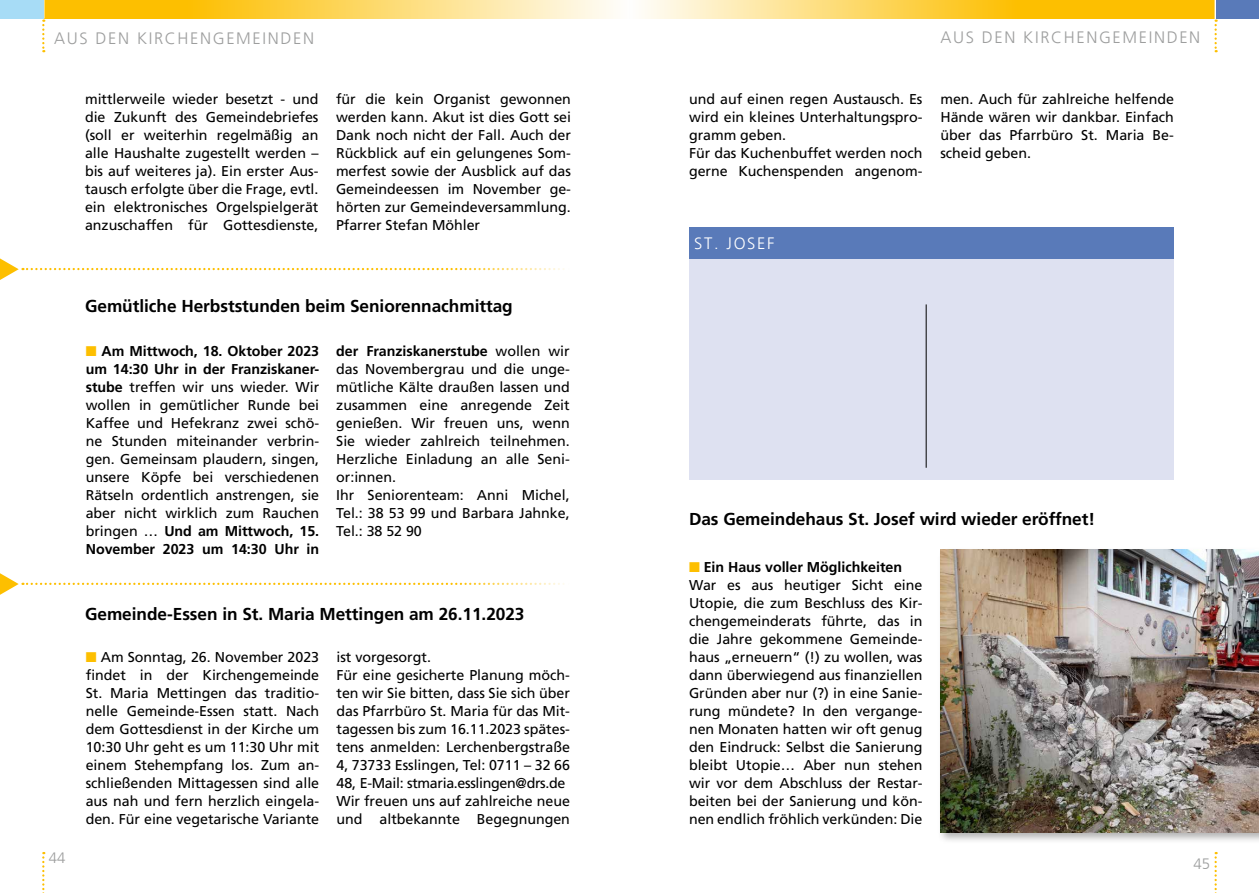
<style>
.page{position:relative;width:1259px;height:893px;background:#fff}
.page>*{position:absolute;margin:0;border:0;box-sizing:border-box;transform-origin:0 0}
.t1{font:700 17.25px "Frutiger LT Com";letter-spacing:-.005em;color:#000}
.t2{font:300 16.5px "Frutiger LT";letter-spacing:.1em;color:#9d9e9e}
.t3{font:300 16.5px "Frutiger LT";letter-spacing:.1em;color:#fff}
.t4{font:300 15px "Frutiger LT";color:#9d9e9e}
.t5{font:14.25px/18px "Frutiger LT Com";letter-spacing:-.005em;color:#000;text-align:justify}
.s1{color:#fdbf00}
.s2{font-weight:700}
</style>
<div class="page">
<svg style="left:44px;top:0;width:570px;height:18px;background:#fdd55b"></svg>
<svg style="left:644px;top:0;width:570px;height:18px;background:#fdd250"></svg>
<svg style="left:42px;top:0;width:2px;height:52px"></svg>
<svg style="left:1214px;top:0;width:2px;height:52px"></svg>
<svg style="left:42px;top:852px;width:2px;height:41px"></svg>
<svg style="left:1214px;top:852px;width:2px;height:41px"></svg>
<div style="left:1216px;top:0;width:43px;height:18px;background:#597ab9"></div>
<div style="left:0;top:0;width:43px;height:18px;background:#a7dcf6"></div>
<svg style="left:0;top:258px;width:564px;height:22px"></svg>
<svg style="left:0;top:573px;width:564px;height:22px"></svg>
<div style="left:689px;top:227px;width:484px;height:32px;background:#597ab9"></div>
<div style="left:689px;top:259px;width:485px;height:220px;background:#dee1f1"></div>
<hr style="left:926px;top:304px;width:1px;height:164px;background:#000">
<div style="left:937px;top:547px;width:322px;height:297px;background:#000;opacity:.3"></div>
<img style="left:940px;top:550px;width:319px;height:282px">
<p class="t2" style="left:54px;top:29px;width:261px">AUS DEN KIRCHENGEMEINDEN</p>
<p class="t2" style="left:940px;top:28px;width:261px">AUS DEN KIRCHENGEMEINDEN</p>
<p class="t5" style="left:85px;top:90px;width:235px">mittlerweile wieder besetzt - und die Zukunft des Gemeindebriefes (soll er weiterhin regelmäßig an alle Haushalte zugestellt werden – bis auf weiteres ja). Ein erster Aus&shy;tausch erfolgte über die Frage, evtl. ein elektronisches Orgelspielgerät anzuschaffen für Gottesdienste,</p>
<p class="t5" style="left:336px;top:90px;width:236px">für die kein Organist gewonnen werden kann. Akut ist dies Gott sei Dank noch nicht der Fall. Auch der Rückblick auf ein gelungenes Som&shy;merfest sowie der Ausblick auf das Gemeindeessen im November ge&shy;hörten zur Gemeindeversammlung.<br>Pfarrer Stefan Möhler</p>
<p class="t1" style="left:85px;top:296px;width:429px">Gemütliche Herbststunden beim Seniorennachmittag</p>
<p class="t5" style="left:86px;top:342px;width:235px"><span class="s1">■</span> <span class="s2">Am Mittwoch, 18. Oktober 2023 um 14:30 Uhr in der Franziskaner&shy;stube</span> treffen wir uns wieder. Wir wollen in gemütlicher Runde bei Kaffee und Hefekranz zwei schö&shy;ne Stunden miteinander verbrin&shy;gen. Gemeinsam plaudern, singen, unsere Köpfe bei verschiedenen Rätseln ordentlich anstrengen, sie aber nicht wirklich zum Rauchen bringen … <span class="s2">Und am Mittwoch, 15.<br>November 2023 um 14:30 Uhr in</span></p>
<p class="t5" style="left:336px;top:342px;width:235px;text-align:left"><span class="s2">der Franziskanerstube</span> wollen wir das Novembergrau und die unge&shy;mütliche Kälte draußen lassen und zusammen eine anregende Zeit genießen. Wir freuen uns, wenn<br>Sie wieder zahlreich teilnehmen.<br>Herzliche Einladung an alle Seni&shy;or:innen.<br>Ihr Seniorenteam: Anni Michel,<br>Tel.: 38 53 99 und Barbara Jahnke,<br>Tel.: 38 52 90</p>
<p class="t4" style="left:49px;top:849px;width:18px">44</p>
<p class="t1" style="left:85px;top:604px;width:441px">Gemeinde-Essen in St. Maria Mettingen am 26.11.2023</p>
<p class="t5" style="left:86px;top:648px;width:235px"><span class="s1">■</span> Am Sonntag, 26. November 2023 findet in der Kirchengemeinde St. Maria Mettingen das traditio&shy;nelle Gemeinde-Essen statt. Nach dem Gottesdienst in der Kirche um 10:30 Uhr geht es um 11:30 Uhr mit einem Stehempfang los. Zum an&shy;schließenden Mittagessen sind alle aus nah und fern herzlich eingela&shy;den. Für eine vegetarische Variante</p>
<p class="t5" style="left:336px;top:648px;width:235px;text-align:left">ist vorgesorgt.<br>Für eine gesicherte Planung möch&shy;ten wir Sie bitten, dass Sie sich über das Pfarrbüro St. Maria für das Mit&shy;tagessen bis zum 16.11.2023 spätes&shy;tens anmelden: Lerchenbergstraße 4, 73733 Esslingen, Tel: 0711 – 32 66<br>48, E-Mail: stmaria.esslingen@drs.de Wir freuen uns auf zahlreiche neue und altbekannte Begegnungen</p>
<p class="t5" style="left:689px;top:90px;width:235px;text-align:left">und auf einen regen Austausch. Es wird ein kleines Unterhaltungspro&shy;gramm geben.<br>Für das Kuchenbuffet werden noch gerne Kuchenspenden angenom-</p>
<p class="t5" style="left:940px;top:90px;width:235px">men. Auch für zahlreiche helfende Hände wären wir dankbar. Einfach über das Pfarrbüro St. Maria Be&shy;scheid geben.</p>
<p class="t3" style="left:694px;top:234px;width:82px">ST. JOSEF</p>
<p class="t1" style="left:689px;top:509px;width:407px">Das Gemeindehaus St. Josef wird wieder eröffnet!</p>
<p class="t5" style="left:689px;top:558px;width:235px;text-align:left"><span class="s1">■</span> <span class="s2">Ein Haus voller Möglichkeiten<br></span>War es aus heutiger Sicht eine<br>Utopie, die zum Beschluss des Kir&shy;chengemeinderats führte, das in die Jahre gekommene Gemeinde&shy;haus „erneuern“ (!) zu wollen, was dann überwiegend aus finanziellen<br>Gründen aber nur (?) in eine Sanie&shy;rung mündete? In den vergange&shy;nen Monaten hatten wir oft genug den Eindruck: Selbst die Sanierung bleibt Utopie… Aber nun stehen wir vor dem Abschluss der Restar&shy;beiten bei der Sanierung und kön&shy;nen endlich fröhlich verkünden: Die</p>
<p class="t4" style="left:1193px;top:855px;width:18px">45</p>
</div>
